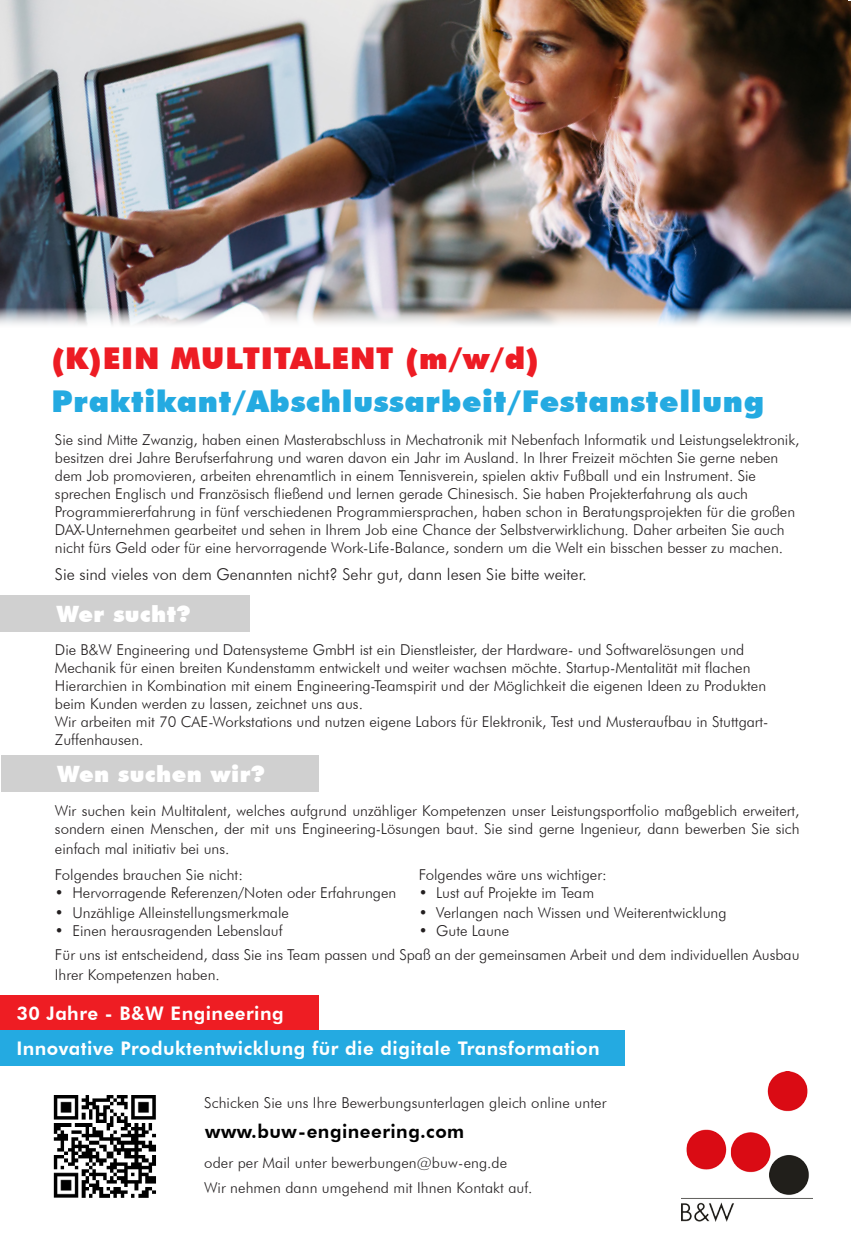
<style>
.page{position:relative;width:851px;height:1248px;background:#fff}
.page>*{position:absolute;margin:0;border:0;box-sizing:border-box;transform-origin:0 0}
.t1{font:900 30px "Futura BT";letter-spacing:.025em;color:#24aae1}
.t2{font:900 30px "Futura BT";letter-spacing:.025em;color:#ed1c24}
.t3{font:900 22.5px "Futura BT";letter-spacing:.025em;color:#fff}
.t4{font:800 18.75px "Futura BT";letter-spacing:.025em;color:#fff}
.t5{font:800 18.75px "Futura BT";letter-spacing:.025em;color:#000}
.t6{font:300 16.25px "Futura BT";color:#231f20}
.t7{font:300 15px/18px "Futura BT";color:#231f20}
</style>
<div class="page">
<div style="left:0;top:594px;width:249px;height:37px;background:#d0d0d0"></div>
<div style="left:1px;top:754px;width:317px;height:37px;background:#d0d0d0"></div>
<div style="left:0;top:994px;width:318px;height:36px;background:#ee1d23"></div>
<div style="left:0;top:1030px;width:624px;height:35px;background:#24aae1"></div>
<img style="left:53px;top:1095px;width:103px;height:103px">
<img style="left:681px;top:1071px;width:131px;height:149px">
<img style="left:0;top:0;width:850px;height:325px">
<p class="t2" style="left:51px;top:339px;width:489px">(K)EIN MULTITALENT (m/w/d)</p>
<p class="t1" style="left:51px;top:383px;width:714px">Praktikant/Abschlussarbeit/Festanstellung</p>
<p class="t7" style="left:55px;top:430px;width:746px">Sie sind Mitte Zwanzig, haben einen Masterabschluss in Mechatronik mit Nebenfach Informatik und Leistungselektronik, besitzen drei Jahre Berufserfahrung und waren davon ein Jahr im Ausland. In Ihrer Freizeit möchten Sie gerne neben dem Job promovieren, arbeiten ehrenamtlich in einem Tennisverein, spielen aktiv Fußball und ein Instrument. Sie sprechen Englisch und Französisch fließend und lernen gerade Chinesisch. Sie haben Projekterfahrung als auch Programmiererfahrung in fünf verschiedenen Programmiersprachen, haben schon in Beratungsprojekten für die großen DAX-Unternehmen gearbeitet und sehen in Ihrem Job eine Chance der Selbstverwirklichung. Daher arbeiten Sie auch nicht fürs Geld oder für eine hervorragende Work-Life-Balance, sondern um die Welt ein bisschen besser zu machen.</p>
<p class="t6" style="left:55px;top:564px;width:533px">Sie sind vieles von dem Genannten nicht? Sehr gut, dann lesen Sie bitte weiter.</p>
<p class="t3" style="left:57px;top:600px;width:135px">Wer sucht?</p>
<p class="t7" style="left:55px;top:640px;width:712px">Die B&amp;W Engineering und Datensysteme GmbH ist ein Dienstleister, der Hardware- und Softwarelösungen und Mechanik für einen breiten Kundenstamm entwickelt und weiter wachsen möchte. Startup-Mentalität mit flachen Hierarchien in Kombination mit einem Engineering-Teamspirit und der Möglichkeit die eigenen Ideen zu Produkten beim Kunden werden zu lassen, zeichnet uns aus.</p>
<p class="t7" style="left:55px;top:712px;width:714px">Wir arbeiten mit 70 CAE-Workstations und nutzen eigene Labors für Elektronik, Test und Musteraufbau in Stuttgart-<br>Zuffenhausen.</p>
<p class="t3" style="left:57px;top:760px;width:209px">Wen suchen wir?</p>
<p class="t7" style="left:55px;top:801px;width:746px">Wir suchen kein Multitalent, welches aufgrund unzähliger Kompetenzen unser Leistungsportfolio maßgeblich erweitert, sondern einen Menschen, der mit uns Engineering-Lösungen baut. Sie sind gerne Ingenieur, dann bewerben Sie sich</p>
<p class="t7" style="left:55px;top:839px;width:176px">einfach mal initiativ bei uns.</p>
<p class="t7" style="left:55px;top:865px;width:189px">Folgendes brauchen Sie nicht:</p>
<p class="t7" style="left:55px;top:883px;width:343px">• Hervorragende Referenzen/Noten oder Erfahrungen</p>
<p class="t7" style="left:55px;top:903px;width:235px">• Unzählige Alleinstellungsmerkmale</p>
<p class="t7" style="left:55px;top:921px;width:229px">• Einen herausragenden Lebenslauf</p>
<p class="t7" style="left:55px;top:945px;width:746px;line-height:19.5px">Für uns ist entscheidend, dass Sie ins Team passen und Spaß an der gemeinsamen Arbeit und dem individuellen Ausbau<br>Ihrer Kompetenzen haben.</p>
<p class="t7" style="left:418px;top:865px;width:189px">Folgendes wäre uns wichtiger:</p>
<p class="t7" style="left:418px;top:883px;width:177px">• Lust auf Projekte im Team</p>
<p class="t7" style="left:418px;top:903px;width:309px">• Verlangen nach Wissen und Weiterentwicklung</p>
<p class="t7" style="left:418px;top:921px;width:92px">• Gute Laune</p>
<p class="t4" style="left:16px;top:1001px;width:269px">30 Jahre - B&amp;W Engineering</p>
<p class="t4" style="left:16px;top:1036px;width:584px">Innovative Produktentwicklung für die digitale Transformation</p>
<p class="t7" style="left:204px;top:1093px;width:403px">Schicken Sie uns Ihre Bewerbungsunterlagen gleich online unter</p>
<p class="t5" style="left:205px;top:1120px;width:260px">www.buw-engineering.com</p>
<p class="t7" style="left:204px;top:1153px;width:304px">oder per Mail unter bewerbungen@buw-eng.de</p>
<p class="t7" style="left:204px;top:1178px;width:329px">Wir nehmen dann umgehend mit Ihnen Kontakt auf.</p>
</div>
